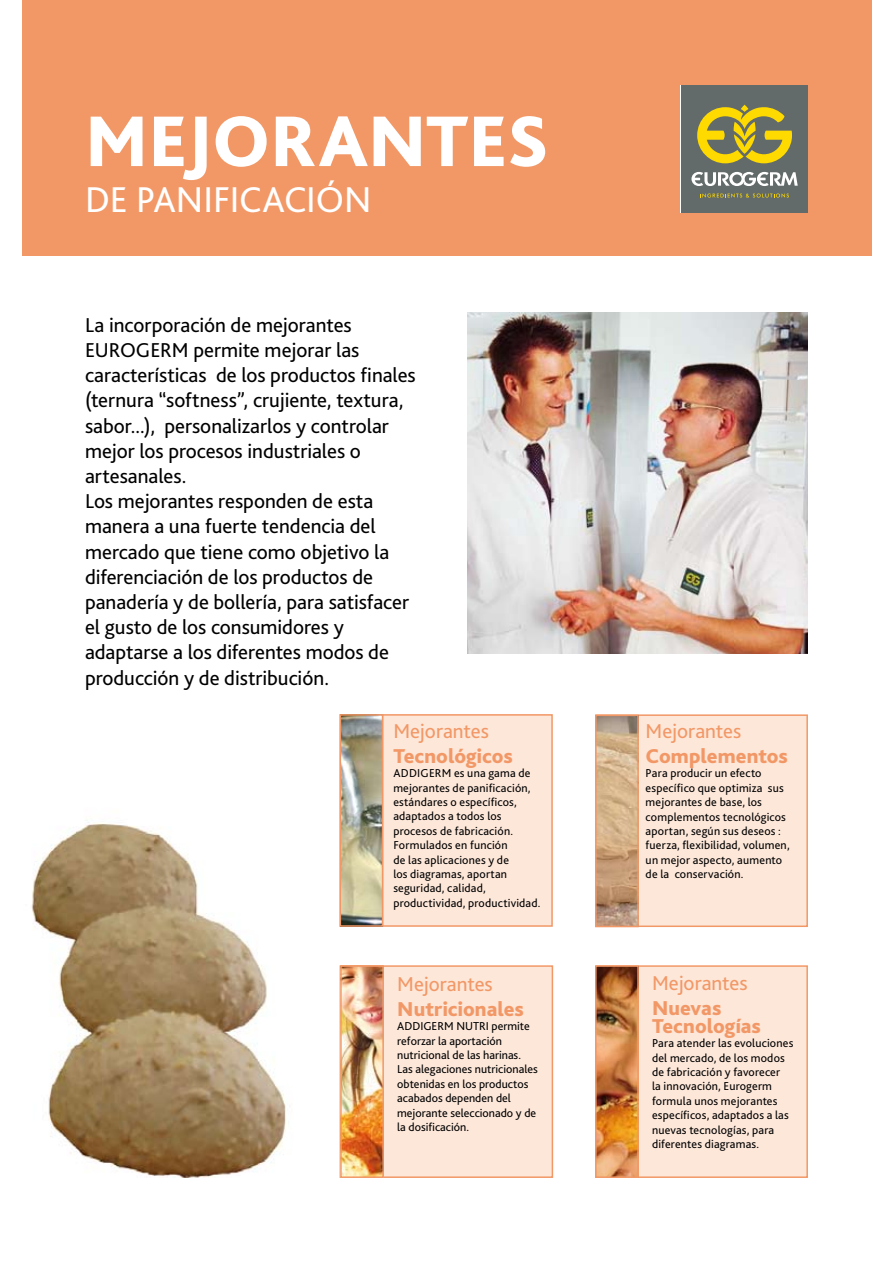
<style>
.page{position:relative;width:893px;height:1263px;background:#fff}
.page>*{position:absolute;margin:0;border:0;box-sizing:border-box;transform-origin:0 0}
.t1{font:800 75px "Bliss 2";letter-spacing:-.005em;color:#fff}
.t2{font:37.5px "Bliss 2";color:#fff}
.t3{font:21px/25.2px "Bliss 2";color:#000}
.t4{font:800 21px/18px "Bliss 2";color:#f29867}
.t5{font:21px "Bliss 2";color:#f29867}
.t6{font:12px/14.4px "Bliss 2";letter-spacing:.015em;color:#000}
</style>
<div class="page">
<img style="left:31px;top:820px;width:256px;height:358px">
<div style="left:21px;top:0;width:851px;height:255px;background:#f29867"></div>
<div style="left:681px;top:85px;width:127px;height:128px;background:#626b69"></div>
<svg style="left:697px;top:105px;width:95px;height:58px"></svg>
<svg style="left:691px;top:172px;width:107px;height:14px"></svg>
<svg style="left:700px;top:193px;width:89px;height:5px"></svg>
<div style="left:596px;top:966px;width:211px;height:211px;background:#fde7d9"></div>
<div style="left:595px;top:965px;width:213px;height:213px;border:2px solid #f29867"></div>
<div style="left:341px;top:966px;width:211px;height:211px;background:#fde7d9"></div>
<div style="left:341px;top:965px;width:212px;height:213px;border:2px solid #f29867"></div>
<div style="left:596px;top:715px;width:211px;height:211px;background:#fde7d9"></div>
<div style="left:595px;top:714px;width:213px;height:213px;border:2px solid #f29867"></div>
<div style="left:341px;top:715px;width:211px;height:211px;background:#fde7d9"></div>
<div style="left:340px;top:714px;width:213px;height:213px;border:2px solid #f29867"></div>
<img style="left:598px;top:718px;width:38px;height:206px">
<div style="left:595px;top:715px;width:44px;height:212px;border:2px solid #f29867"></div>
<img style="left:598px;top:968px;width:38px;height:207px">
<div style="left:595px;top:965px;width:44px;height:213px;border:2px solid #f29867"></div>
<img style="left:343px;top:717px;width:37px;height:207px">
<div style="left:340px;top:714px;width:43px;height:213px;border:2px solid #f29867"></div>
<img style="left:343px;top:968px;width:38px;height:207px">
<div style="left:340px;top:965px;width:44px;height:213px;border:2px solid #f29867"></div>
<img style="left:468px;top:313px;width:340px;height:340px">
<h1 class="t1" style="left:85px;top:95px;width:465px">MEJORANTES</h1>
<h2 class="t2" style="left:85px;top:177px;width:288px">de panificación</h2>
<p class="t3" style="left:85px;top:312px;width:332px">La incorporación de mejorantes EUROGERM permite mejorar las características de los productos finales (ternura “softness”, crujiente, textura, sabor...), personalizarlos y controlar mejor los procesos industriales o artesanales.<br>Los mejorantes responden de esta manera a una fuerte tendencia del mercado que tiene como objetivo la diferenciación de los productos de panadería y de bollería, para satisfacer el gusto de los consumidores y adaptarse a los diferentes modos de producción y de distribución.</p>
<h3 class="t5" style="left:393px;top:717px;width:97px">Mejorantes</h3>
<h3 class="t4" style="left:393px;top:746px;width:121px">Tecnológicos</h3>
<p class="t6" style="left:393px;top:766px;width:8px">ADDI</p>
<p class="t6" style="left:393px;top:766px;width:149px;text-indent:27px">GERM es una gama de mejorantes de panificación, estándares o específicos, adaptados a todos los procesos de fabricación.<br>Formulados en función<br>de las aplicaciones y de<br>los diagramas, aportan seguridad, calidad, productividad, productividad.</p>
<h3 class="t5" style="left:397px;top:970px;width:97px">Mejorantes</h3>
<h3 class="t4" style="left:397px;top:999px;width:128px">Nutricionales</h3>
<p class="t6" style="left:397px;top:1019px;width:8px">ADDI</p>
<p class="t6" style="left:397px;top:1019px;width:142px;text-indent:26px">GERM N UTRI permite reforzar la aportación nutricional de las harinas.<br>Las alegaciones nutricionales obtenidas en los productos acabados dependen del mejorante seleccionado y de la dosificación.</p>
<h3 class="t5" style="left:646px;top:718px;width:97px">Mejorantes</h3>
<h3 class="t4" style="left:646px;top:746px;width:144px">Complementos</h3>
<p class="t6" style="left:646px;top:766px;width:146px">Para producir un efecto específico que optimiza sus mejorantes de base, los complementos tecnológicos aportan, según sus deseos : fuerza, flexibilidad, volumen, un mejor aspecto, aumento de la conservación.</p>
<h3 class="t5" style="left:652px;top:969px;width:97px">Mejorantes</h3>
<h3 class="t4" style="left:652px;top:998px;width:111px">Nuevas<br>Tecnologías</h3>
<p class="t6" style="left:652px;top:1036px;width:143px">Para atender las evoluciones del mercado, de los modos de fabricación y favorecer<br>la innovación, Eurogerm formula unos mejorantes específicos, adaptados a las nuevas tecnologías, para diferentes diagramas.</p>
</div>
